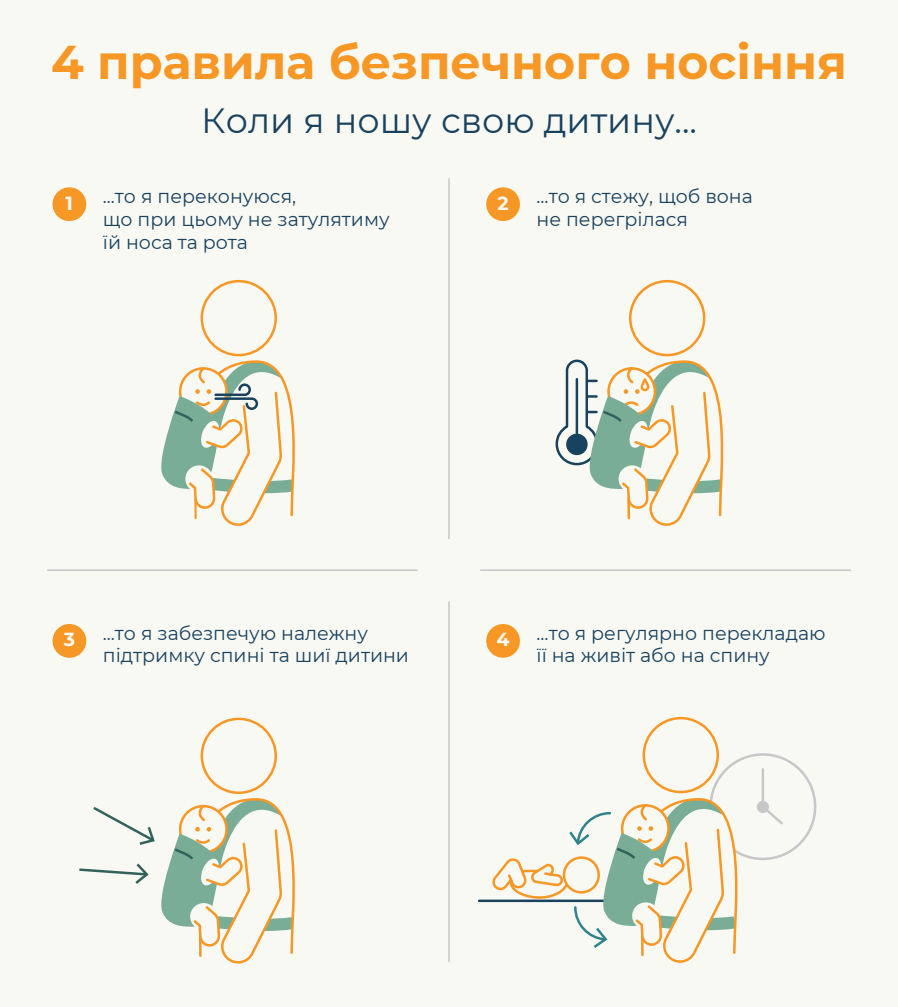
<style>
.page{position:relative;width:898px;height:1007px;background:#fff}
.page>*{position:absolute;margin:0;border:0;box-sizing:border-box;transform-origin:0 0}
.t1{font:700 47.5px "Montserrat";color:#f79725}
.t2{font:35px "Montserrat";color:#19425e}
.t3{font:19px/22.8px "Montserrat";color:#19425e}
.t4{font:700 19px "Montserrat";color:#f9f9f4}
</style>
<div class="page">
<div style="left:0;top:0;width:897px;height:1006px;background:#f9f9f4"></div>
<div style="left:628px;top:280px;width:77px;height:76px;border:2px solid #f79725;border-radius:50%"></div>
<svg style="left:555px;top:359px;width:169px;height:167px"></svg>
<svg style="left:641px;top:379px;width:7px;height:11px"></svg>
<div style="left:640px;top:378px;width:9px;height:13px;border:2px solid #f79725;border-radius:3px"></div>
<div style="left:200px;top:280px;width:77px;height:76px;border:2px solid #f79725;border-radius:50%"></div>
<div style="left:200px;top:717px;width:77px;height:76px;border:2px solid #f79725;border-radius:50%"></div>
<svg style="left:79px;top:798px;width:216px;height:166px"></svg>
<svg style="left:756px;top:800px;width:12px;height:12px"></svg>
<hr style="left:761px;top:769px;width:2px;height:37px;background:#c6c7c7">
<svg style="left:759px;top:802px;width:24px;height:23px"></svg>
<hr style="left:479px;top:899px;width:146px;height:2px;background:#19425e">
<div style="left:642px;top:716px;width:76px;height:77px;border:2px solid #f79725;border-radius:50%"></div>
<svg style="left:489px;top:796px;width:259px;height:167px"></svg>
<div style="left:52px;top:187px;width:34px;height:34px;background:#f79725;border-radius:50%"></div>
<div style="left:486px;top:187px;width:33px;height:34px;background:#f79725;border-radius:50%"></div>
<div style="left:52px;top:623px;width:34px;height:34px;background:#f79725;border-radius:50%"></div>
<div style="left:486px;top:623px;width:33px;height:34px;background:#f79725;border-radius:50%"></div>
<hr style="left:448px;top:178px;width:1px;height:361px;background:#c6c7c7">
<hr style="left:448px;top:601px;width:1px;height:360px;background:#c6c7c7">
<hr style="left:47px;top:569px;width:370px;height:1px;background:#c6c7c7">
<hr style="left:480px;top:569px;width:370px;height:1px;background:#c6c7c7">
<svg style="left:161px;top:360px;width:134px;height:166px"></svg>
<h1 class="t1" style="left:51px;top:28px;width:797px">4 правила безпечного носіння</h1>
<h2 class="t2" style="left:201px;top:96px;width:497px">Коли я ношу свою дитину...</h2>
<p class="t3" style="left:103px;top:184px;width:288px">...то я переконуюся,<br>що при цьому не затулятиму їй носа та рота</p>
<p class="t3" style="left:536px;top:184px;width:218px">...то я стежу, щоб вона не перегрілася</p>
<p class="t4" style="left:66px;top:189px;width:9px">1</p>
<p class="t4" style="left:497px;top:189px;width:13px">2</p>
<p class="t3" style="left:103px;top:620px;width:307px">...то я забезпечую належну підтримку спині та шиї дитини</p>
<p class="t4" style="left:64px;top:625px;width:13px">3</p>
<p class="t4" style="left:496px;top:625px;width:15px">4</p>
<p class="t3" style="left:536px;top:620px;width:290px">...то я регулярно перекладаю її на живіт або на спину</p>
</div>
